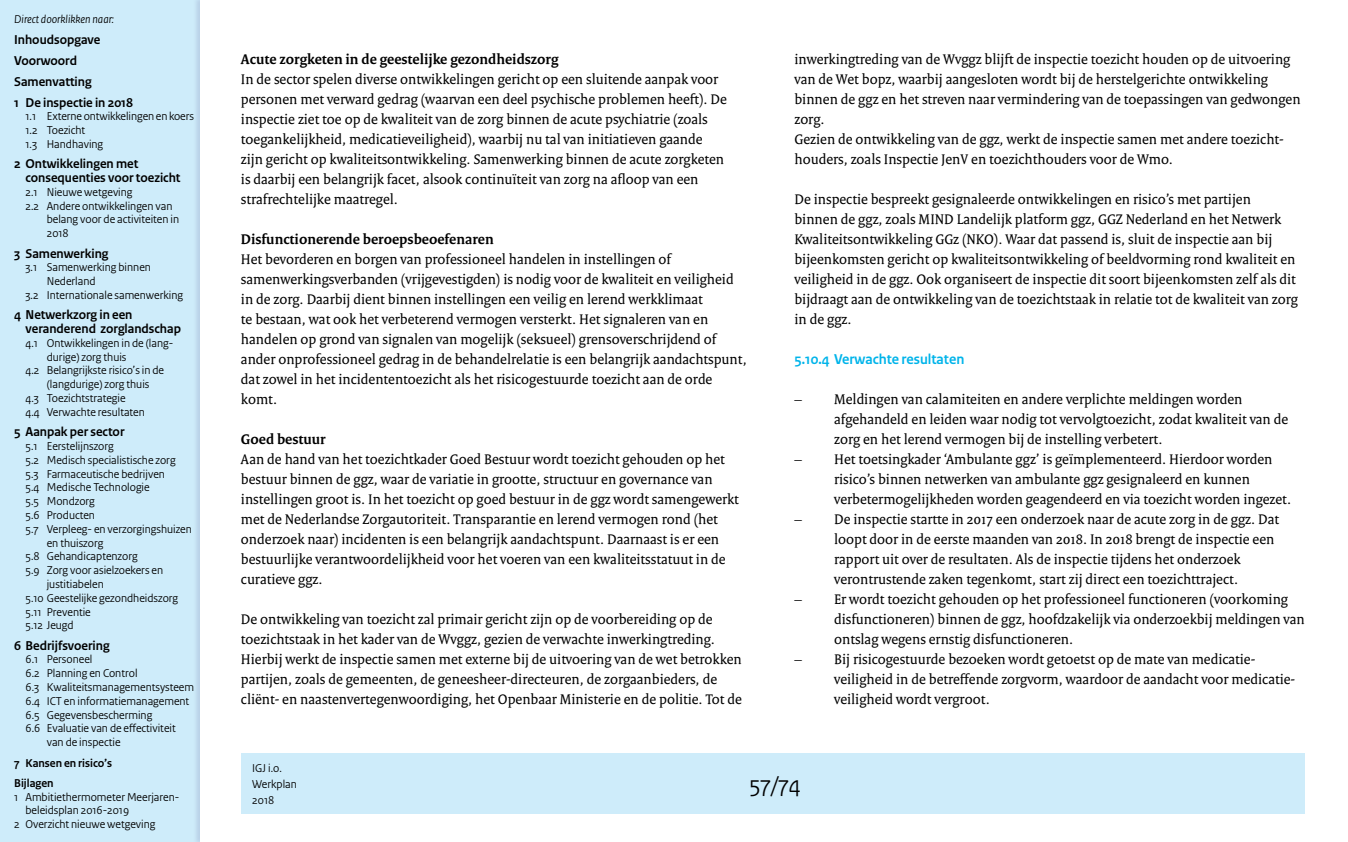
<style>
.page{position:relative;width:1348px;height:842px;background:#fff}
.page>*{position:absolute;margin:0;border:0;box-sizing:border-box;transform-origin:0 0}
.t1{font:24px "Rijksoverheid Sans Heading";color:#000}
.t2{font:15px/20px "Rijksoverheid Serif";color:#000}
.t3{font:700 15px "Rijksoverheid Serif";color:#000}
.t4{font:700 15px "Rijksoverheid Sans Heading";color:#00b4ea}
.t5{font:700 13.5px/20.8px "Rijksoverheid Sans Heading";color:#000}
.t6{font:12px/13.8px "Rijksoverheid Sans Heading";color:#000}
.t7{font:700 12px/20.3px "Rijksoverheid Sans Heading";color:#000}
.t8{font:italic 12px "Rijksoverheid Sans Heading";color:#000}
</style>
<div class="page">
<div style="left:0;top:0;width:201px;height:842px;background:#ceecfa"></div>
<div style="left:241px;top:754px;width:1063px;height:60px;background:#ceecfa"></div>
<div style="left:193px;top:0;width:14px;height:842px;background:#c2ddef"></div>
<div style="left:200px;top:0;width:6px;height:842px;background:#fff"></div>
<p class="t8" style="left:14px;top:13px;width:101px">Direct doorklikken naar:</p>
<p class="t5" style="left:14px;top:30px;width:120px">Inhoudsopgave<br>Voorwoord<br>Samenvatting<br>1 De inspectie in 2018</p>
<p class="t6" style="left:26px;top:110px;width:170px">1.1 Externe ontwikkelingen en koers<br>1.2 Toezicht<br>1.3 Handhaving</p>
<p class="t5" style="left:26px;top:157px;width:156px;line-height:13.8px;text-indent:-11px">2 Ontwikkelingen met consequenties voor toezicht</p>
<p class="t6" style="left:26px;top:185px;width:109px">2.1 Nieuwe wetgeving</p>
<p class="t6" style="left:26px;top:199px;width:148px">2.2 Andere ontwikkelingen van</p>
<p class="t6" style="left:47px;top:213px;width:134px">belang voor de activiteiten in</p>
<p class="t6" style="left:47px;top:227px;width:23px">2018</p>
<p class="t5" style="left:14px;top:243px;width:96px">3 Samenwerking</p>
<p class="t6" style="left:26px;top:261px;width:127px">3.1 Samenwerking binnen</p>
<p class="t6" style="left:47px;top:274px;width:50px">Nederland</p>
<p class="t6" style="left:26px;top:288px;width:159px">3.2 Internationale samenwerking</p>
<p class="t5" style="left:26px;top:308px;width:157px;line-height:13.8px;text-indent:-11px">4 Netwerkzorg in een veranderend zorglandschap</p>
<p class="t6" style="left:26px;top:336px;width:149px">4.1 Ontwikkelingen in de (lang-</p>
<p class="t6" style="left:47px;top:350px;width:81px">durige) zorg thuis</p>
<p class="t6" style="left:26px;top:364px;width:140px">4.2 Belangrijkste risico’s in de</p>
<p class="t6" style="left:47px;top:378px;width:104px">(langdurige) zorg thuis</p>
<p class="t6" style="left:26px;top:391px;width:102px">4.3 Toezichtstrategie</p>
<p class="t6" style="left:26px;top:405px;width:121px">4.4 Verwachte resultaten</p>
<p class="t5" style="left:14px;top:422px;width:112px">5 Aanpak per sector</p>
<p class="t6" style="left:26px;top:439px;width:90px">5.1 Eerstelijnszorg</p>
<p class="t6" style="left:26px;top:453px;width:152px">5.2 Medisch specialistische zorg</p>
<p class="t6" style="left:26px;top:467px;width:141px">5.3 Farmaceutische bedrijven</p>
<p class="t6" style="left:26px;top:481px;width:126px">5.4 Medische Technologie</p>
<p class="t6" style="left:26px;top:494px;width:71px">5.5 Mondzorg</p>
<p class="t6" style="left:26px;top:508px;width:71px">5.6 Producten</p>
<p class="t6" style="left:26px;top:522px;width:168px">5.7 Verpleeg- en verzorgingshuizen</p>
<p class="t6" style="left:47px;top:536px;width:58px">en thuiszorg</p>
<p class="t6" style="left:26px;top:550px;width:114px">5.8 Gehandicaptenzorg</p>
<p class="t6" style="left:26px;top:563px;width:139px">5.9 Zorg voor asielzoekers en</p>
<p class="t6" style="left:47px;top:577px;width:58px">justitiabelen</p>
<p class="t6" style="left:26px;top:591px;width:154px">5.10 Geestelijke gezondheidszorg</p>
<p class="t6" style="left:26px;top:605px;width:67px">5.11 Preventie</p>
<p class="t6" style="left:26px;top:619px;width:50px">5.12 Jeugd</p>
<p class="t5" style="left:14px;top:635px;width:97px">6 Bedrijfsvoering</p>
<p class="t6" style="left:26px;top:653px;width:68px">6.1 Personeel</p>
<p class="t6" style="left:26px;top:667px;width:114px">6.2 Planning en Control</p>
<p class="t6" style="left:26px;top:680px;width:170px">6.3 Kwaliteitsmanagementsysteem</p>
<p class="t6" style="left:26px;top:694px;width:165px">6.4 ICT en informatiemanagement</p>
<p class="t6" style="left:26px;top:708px;width:128px">6.5 Gegevensbescherming</p>
<p class="t6" style="left:26px;top:722px;width:152px">6.6 Evaluatie van de effectiviteit</p>
<p class="t6" style="left:47px;top:736px;width:75px">van de inspectie</p>
<p class="t7" style="left:14px;top:753px;width:99px">7 Kansen en risico’s<br>Bijlagen</p>
<p class="t6" style="left:14px;top:790px;width:167px">1 Ambitiethermometer Meerjaren-</p>
<p class="t6" style="left:26px;top:804px;width:105px">beleidsplan 2016-2019</p>
<p class="t6" style="left:14px;top:818px;width:143px">2 Overzicht nieuwe wetgeving</p>
<p class="t3" style="left:241px;top:50px;width:319px">Acute zorgketen in de geestelijke gezondheidszorg</p>
<p class="t2" style="left:241px;top:69px;width:487px">In de sector spelen diverse ontwikkelingen gericht op een sluitende aanpak voor personen met verward gedrag (waarvan een deel psychische problemen heeft). De inspectie ziet toe op de kwaliteit van de zorg binnen de acute psychiatrie (zoals toegankelijkheid, medicatieveiligheid), waarbij nu tal van initiatieven gaande zijn gericht op kwaliteitsontwikkeling. Samenwerking binnen de acute zorgketen is daarbij een belangrijk facet, alsook continuïteit van zorg na afloop van een strafrechtelijke maatregel.</p>
<p class="t3" style="left:241px;top:230px;width:254px">Disfunctionerende beroepsbeoefenaren</p>
<p class="t2" style="left:241px;top:249px;width:507px">Het bevorderen en borgen van professioneel handelen in instellingen of samenwerkingsverbanden (vrijgevestigden) is nodig voor de kwaliteit en veiligheid in de zorg. Daarbij dient binnen instellingen een veilig en lerend werkklimaat<br>te bestaan, wat ook het verbeterend vermogen versterkt. Het signaleren van en handelen op grond van signalen van mogelijk (seksueel) grensoverschrijdend of ander onprofessioneel gedrag in de behandelrelatie is een belangrijk aandachtspunt, dat zowel in het incidententoezicht als het risicogestuurde toezicht aan de orde komt.</p>
<p class="t3" style="left:241px;top:430px;width:86px">Goed bestuur</p>
<p class="t2" style="left:241px;top:449px;width:499px">Aan de hand van het toezichtkader Goed Bestuur wordt toezicht gehouden op het bestuur binnen de ggz, waar de variatie in grootte, structuur en governance van instellingen groot is. In het toezicht op goed bestuur in de ggz wordt samengewerkt met de Nederlandse Zorgautoriteit. Transparantie en lerend vermogen rond (het onderzoek naar) incidenten is een belangrijk aandachtspunt. Daarnaast is er een bestuurlijke verantwoordelijkheid voor het voeren van een kwaliteitsstatuut in de curatieve ggz.</p>
<p class="t2" style="left:241px;top:609px;width:502px">De ontwikkeling van toezicht zal primair gericht zijn op de voorbereiding op de toezichtstaak in het kader van de Wvggz, gezien de verwachte inwerkingtreding.<br>Hierbij werkt de inspectie samen met externe bij de uitvoering van de wet betrokken partijen, zoals de gemeenten, de geneesheer-directeuren, de zorgaanbieders, de cliënt- en naastenvertegenwoordiging, het Openbaar Ministerie en de politie. Tot de</p>
<p class="t2" style="left:794px;top:49px;width:508px">inwerkingtreding van de Wvggz blijft de inspectie toezicht houden op de uitvoering van de Wet bopz, waarbij aangesloten wordt bij de herstelgerichte ontwikkeling binnen de ggz en het streven naar vermindering van de toepassingen van gedwongen zorg.<br>Gezien de ontwikkeling van de ggz, werkt de inspectie samen met andere toezicht&shy;houders, zoals Inspectie JenV en toezichthouders voor de Wmo.</p>
<p class="t2" style="left:794px;top:189px;width:505px">De inspectie bespreekt gesignaleerde ontwikkelingen en risico’s met partijen binnen de ggz, zoals MIND Landelijk platform ggz, GGZ Nederland en het Netwerk Kwaliteitsontwikkeling GGz (NKO). Waar dat passend is, sluit de inspectie aan bij bijeenkomsten gericht op kwaliteitsontwikkeling of beeldvorming rond kwaliteit en veiligheid in de ggz. Ook organiseert de inspectie dit soort bijeenkomsten zelf als dit bijdraagt aan de ontwikkeling van de toezichtstaak in relatie tot de kwaliteit van zorg in de ggz.</p>
<p class="t4" style="left:794px;top:351px;width:171px">5.10.4 Verwachte resultaten</p>
<p class="t2" style="left:834px;top:389px;width:456px;text-indent:-40px">– Meldingen van calamiteiten en andere verplichte meldingen worden afgehandeld en leiden waar nodig tot vervolgtoezicht, zodat kwaliteit van de zorg en het lerend vermogen bij de instelling verbetert.</p>
<p class="t2" style="left:834px;top:449px;width:459px;text-indent:-40px">– Het toetsingkader ‘Ambulante ggz’ is geïmplementeerd. Hierdoor worden risico’s binnen netwerken van ambulante ggz gesignaleerd en kunnen verbetermogelijkheden worden geagendeerd en via toezicht worden ingezet.</p>
<p class="t2" style="left:834px;top:509px;width:446px;text-indent:-40px">– De inspectie startte in 2017 een onderzoek naar de acute zorg in de ggz. Dat loopt door in de eerste maanden van 2018. In 2018 brengt de inspectie een rapport uit over de resultaten. Als de inspectie tijdens het onderzoek verontrustende zaken tegenkomt, start zij direct een toezichttraject.</p>
<p class="t2" style="left:834px;top:589px;width:472px;text-indent:-40px">– Er wordt toezicht gehouden op het professioneel functioneren (voorkoming disfunctioneren) binnen de ggz, hoofdzakelijk via onderzoekbij meldingen van ontslag wegens ernstig disfunctioneren.</p>
<p class="t2" style="left:834px;top:649px;width:462px;text-indent:-40px">– Bij risicogestuurde bezoeken wordt getoetst op de mate van medicatie&shy;veiligheid in de betreffende zorgvorm, waardoor de aandacht voor medicatie&shy;veiligheid wordt vergroot.</p>
<p class="t6" style="left:252px;top:760px;width:46px;line-height:16px">IGJ i.o.<br>Werkplan<br>2018</p>
<h1 class="t1" style="left:749px;top:770px;width:53px">57/74</h1>
</div>
